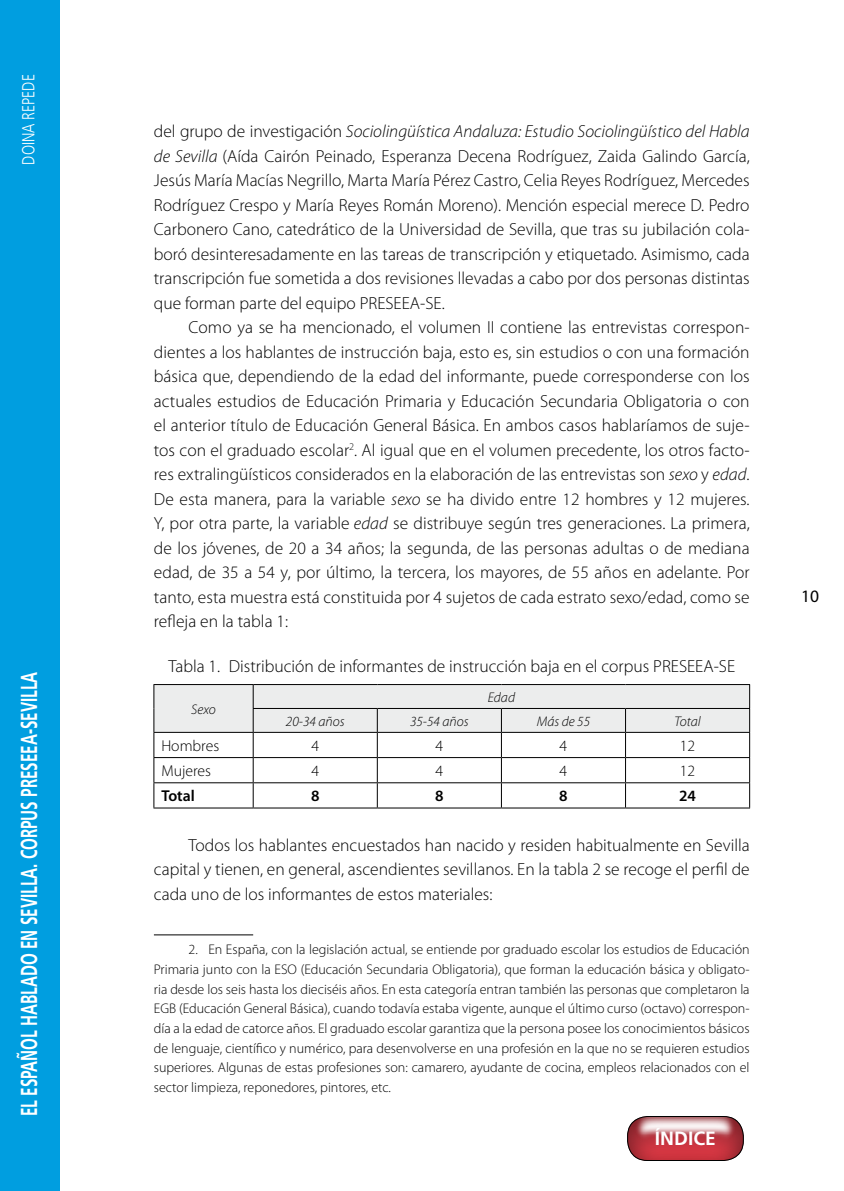
<style>
.page{position:relative;width:844px;height:1191px;background:#fff}
.page>*{position:absolute;margin:0;border:0;box-sizing:border-box;transform-origin:0 0}
.t1{font:700 23.1px "Frutiger LT Std";color:#fff;scale:.66 1}
.t2{font:700 19.25px "Frutiger LT Std";color:#fff}
._00_texto_normal{font:300 17.5px/24.5px "Myriad Pro";color:#000;text-align:justify}
._75_Titulo_de_tabla{font:300 17.5px "Myriad Pro";color:#000}
.t3{font:300 17.5px "Frutiger LT Std";color:#fff;scale:.8 1}
.t4{font:17.5px "Myriad Pro";color:#000}
._70_tabla_izquierda{font:300 15.75px "Myriad Pro";color:#000}
._70_tabla_izquierda-2{font:600 15.75px "Myriad Pro";color:#000}
._90_Notas{font:300 14px/19.6px "Myriad Pro";color:#000;text-align:justify}
._72_tabla_cabeza{font:italic 300 14px "Myriad Pro";color:#000}
.s1{font-style:italic}
</style>
<div class="page">
<svg style="left:627px;top:1116px;width:117px;height:45px;background:#be6168"></svg>
<hr style="left:843px;top:0;width:1px;height:1191px;background:#009ee0">
<div style="left:0;top:0;width:60px;height:1191px;background:#009ee0"></div>
<hr style="left:153px;top:807px;width:100px;height:1px;background:#000">
<hr style="left:253px;top:807px;width:124px;height:1px;background:#000">
<hr style="left:377px;top:807px;width:124px;height:1px;background:#000">
<hr style="left:501px;top:807px;width:124px;height:1px;background:#000">
<hr style="left:625px;top:807px;width:124px;height:1px;background:#000">
<svg style="left:153px;top:684px;width:597px;height:123px"></svg>
<hr style="left:253px;top:708px;width:124px;height:1px;background:#000">
<hr style="left:377px;top:708px;width:124px;height:1px;background:#000">
<hr style="left:501px;top:708px;width:124px;height:1px;background:#000">
<hr style="left:625px;top:708px;width:124px;height:1px;background:#000">
<hr style="left:154px;top:934px;width:99px;height:1px;background:#000">
<p class="t3" style="left:19px;top:165px;width:114px;rotate:-90deg">DOINA REPEDE</p>
<h1 class="t1" style="left:15px;top:1116px;width:675px;rotate:-90deg">EL ESPAÑOL HABLADO EN SEVILLA. CORPUS PRESEEA-SEVILLA</h1>
<p class="_00_texto_normal" style="left:154px;top:119px;width:597px">del grupo de investigación <span class="s1">Sociolingüística Andaluza: Estudio Sociolingüístico del Habla de Sevilla</span> (Aída Cairón Peinado, Esperanza Decena Rodríguez, Zaida Galindo García, Jesús María Macías Negrillo, Marta María Pérez Castro, Celia Reyes Rodríguez, Mercedes Rodríguez Crespo y María Reyes Román Moreno). Mención especial merece D. Pedro Carbonero Cano, catedrático de la Universidad de Sevilla, que tras su jubilación cola&shy;boró desinteresadamente en las tareas de transcripción y etiquetado. Asimismo, cada transcripción fue sometida a dos revisiones llevadas a cabo por dos personas distintas que forman parte del equipo PRESEEA-SE.</p>
<p class="_00_texto_normal" style="left:154px;top:315px;width:597px;text-indent:35px">Como ya se ha mencionado, el volumen II contiene las entrevistas correspon&shy;dientes a los hablantes de instrucción baja, esto es, sin estudios o con una formación básica que, dependiendo de la edad del informante, puede corresponderse con los actuales estudios de Educación Primaria y Educación Secundaria Obligatoria o con el anterior título de Educación General Básica. En ambos casos hablaríamos de suje&shy;tos con el graduado escolar<sup>2</sup>. Al igual que en el volumen precedente, los otros facto&shy;res extralingüísticos considerados en la elaboración de las entrevistas son <span class="s1">sexo</span> y <span class="s1">edad</span>.<br>De esta manera, para la variable <span class="s1">sexo</span> se ha divido entre 12 hombres y 12 mujeres.<br>Y, por otra parte, la variable <span class="s1">edad</span> se distribuye según tres generaciones. La primera, de los jóvenes, de 20 a 34 años; la segunda, de las personas adultas o de mediana edad, de 35 a 54 y, por último, la tercera, los mayores, de 55 años en adelante. Por tanto, esta muestra está constituida por 4 sujetos de cada estrato sexo/edad, como se refleja en la tabla 1:</p>
<p class="_75_Titulo_de_tabla" style="left:168px;top:656px;width:568px">Tabla 1. Distribución de informantes de instrucción baja en el corpus PRESEEA-SE</p>
<p class="_72_tabla_cabeza" style="left:191px;top:701px;width:26px">Sexo</p>
<p class="_72_tabla_cabeza" style="left:487px;top:689px;width:29px">Edad</p>
<p class="_72_tabla_cabeza" style="left:286px;top:713px;width:60px">20-34 años</p>
<p class="_72_tabla_cabeza" style="left:410px;top:713px;width:60px">35-54 años</p>
<p class="_72_tabla_cabeza" style="left:536px;top:713px;width:55px">Más de 55</p>
<p class="_72_tabla_cabeza" style="left:674px;top:713px;width:28px">Total</p>
<p class="_70_tabla_izquierda" style="left:161px;top:737px;width:59px">Hombres</p>
<p class="_70_tabla_izquierda" style="left:311px;top:737px;width:9px">4</p>
<p class="_70_tabla_izquierda" style="left:435px;top:737px;width:9px">4</p>
<p class="_70_tabla_izquierda" style="left:559px;top:737px;width:9px">4</p>
<p class="_70_tabla_izquierda" style="left:679px;top:737px;width:17px">12</p>
<p class="_70_tabla_izquierda" style="left:161px;top:762px;width:51px">Mujeres</p>
<p class="_70_tabla_izquierda" style="left:311px;top:762px;width:9px">4</p>
<p class="_70_tabla_izquierda" style="left:435px;top:762px;width:9px">4</p>
<p class="_70_tabla_izquierda" style="left:559px;top:762px;width:9px">4</p>
<p class="_70_tabla_izquierda" style="left:679px;top:762px;width:17px">12</p>
<p class="_70_tabla_izquierda-2" style="left:161px;top:787px;width:35px">Total</p>
<p class="_70_tabla_izquierda-2" style="left:311px;top:787px;width:10px">8</p>
<p class="_70_tabla_izquierda-2" style="left:435px;top:787px;width:10px">8</p>
<p class="_70_tabla_izquierda-2" style="left:559px;top:787px;width:10px">8</p>
<p class="_70_tabla_izquierda-2" style="left:679px;top:787px;width:18px">24</p>
<p class="_00_texto_normal" style="left:154px;top:833px;width:597px;text-indent:35px">Todos los hablantes encuestados han nacido y residen habitualmente en Sevilla capital y tienen, en general, ascendientes sevillanos. En la tabla 2 se recoge el perfil de cada uno de los informantes de estos materiales:</p>
<p class="_90_Notas" style="left:154px;top:940px;width:597px;text-indent:35px">2. En España, con la legislación actual, se entiende por graduado escolar los estudios de Educación Primaria junto con la ESO (Educación Secundaria Obligatoria), que forman la educación básica y obligato&shy;ria desde los seis hasta los dieciséis años. En esta categoría entran también las personas que completaron la EGB (Educación General Básica), cuando todavía estaba vigente, aunque el último curso (octavo) correspon&shy;día a la edad de catorce años. El graduado escolar garantiza que la persona posee los conocimientos básicos de lenguaje, científico y numérico, para desenvolverse en una profesión en la que no se requieren estudios superiores. Algunas de estas profesiones son: camarero, ayudante de cocina, empleos relacionados con el sector limpieza, reponedores, pintores, etc.</p>
<p class="t2" style="left:654px;top:1127px;width:62px">ÍNDICE</p>
<p class="t4" style="left:801px;top:585px;width:19px">10</p>
</div>
